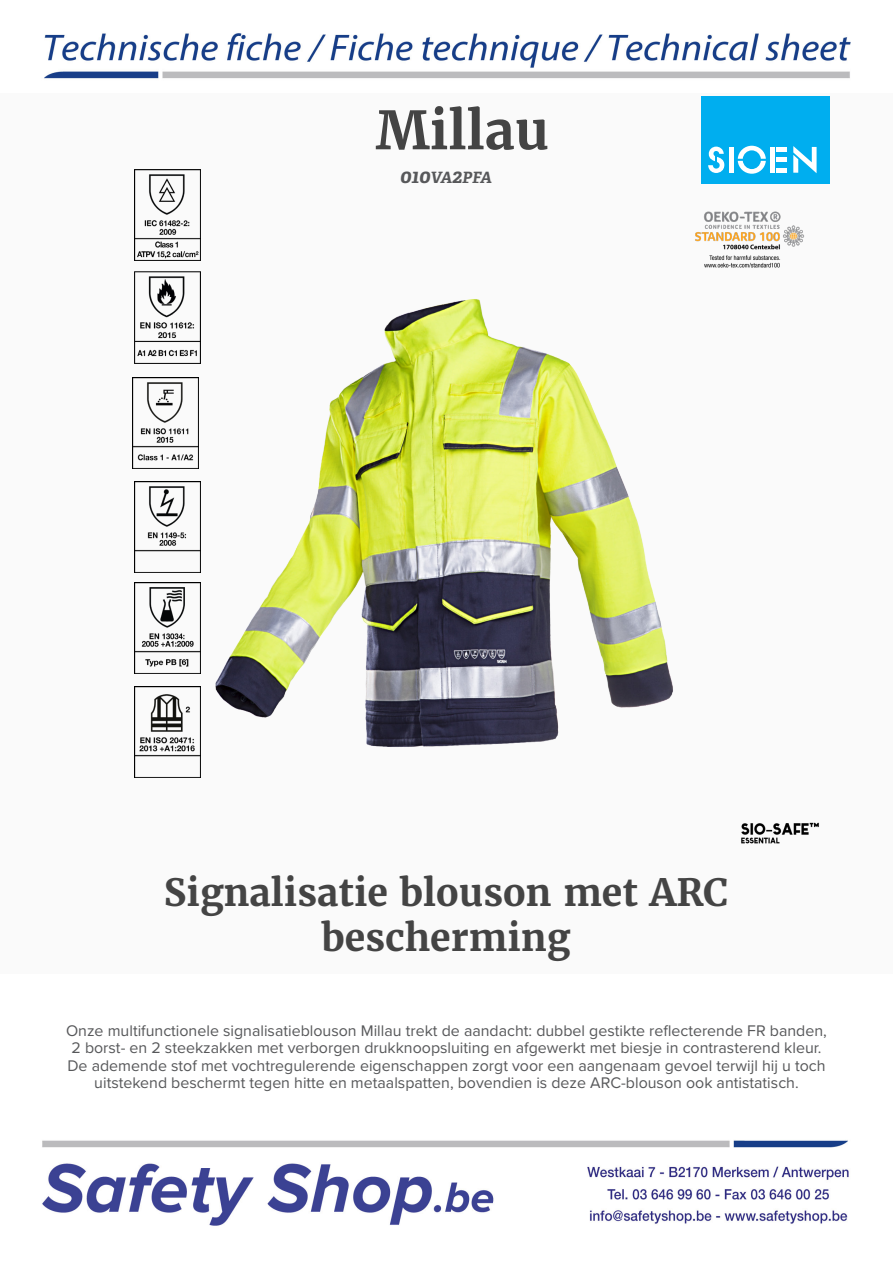
<style>
.page{position:relative;width:893px;height:1263px;background:#fff}
.page>*{position:absolute;margin:0;border:0;box-sizing:border-box;transform-origin:0 0}
.product_name{font:700 52.5px "Merriweather";color:#444}
.product_h2{font:700 37.5px/45px "Merriweather";color:#444;text-align:center}
.product_description{font:15.9px/17.2px "Proxima Nova";color:#57585a;text-align:center}
.product_ref{font:italic 700 15.6px "Adelle";color:#57585a}
.s1{font-size:19.5px}
</style>
<div class="page">
<img style="left:42px;top:33px;width:809px;height:1193px">
<div style="left:0;top:93px;width:893px;height:881px;background:#fafafa"></div>
<div style="left:701px;top:96px;width:129px;height:88px;background:#00aeef"></div>
<svg style="left:708px;top:147px;width:16px;height:26px"></svg>
<svg style="left:738px;top:146px;width:28px;height:28px"></svg>
<div style="left:729px;top:147px;width:5px;height:26px;background:#fff"></div>
<hr style="left:770px;top:147px;width:4px;height:26px;background:#fff">
<div style="left:776px;top:168px;width:11px;height:5px;background:#fff"></div>
<hr style="left:776px;top:158px;width:11px;height:4px;background:#fff">
<div style="left:776px;top:147px;width:11px;height:5px;background:#fff"></div>
<svg style="left:793px;top:146px;width:24px;height:27px"></svg>
<img style="left:741px;top:822px;width:78px;height:22px">
<img style="left:695px;top:211px;width:109px;height:57px">
<img style="left:134px;top:169px;width:66px;height:92px">
<img style="left:134px;top:272px;width:66px;height:91px">
<img style="left:133px;top:377px;width:66px;height:92px">
<img style="left:134px;top:481px;width:66px;height:92px">
<img style="left:134px;top:582px;width:67px;height:92px">
<img style="left:134px;top:686px;width:67px;height:92px">
<img style="left:215px;top:299px;width:458px;height:448px">
<p class="product_name" style="left:376px;top:97px;width:175px">Millau</p>
<p class="product_ref" style="left:400px;top:168px;width:93px"><span class="s1">010</span>VA<span class="s1">2</span>PFA</p>
<p class="product_h2" style="left:164px;top:869px;width:566px">Signalisatie blouson met ARC bescherming</p>
<p class="product_description" style="left:66px;top:1021px;width:762px">Onze multifunctionele signalisatieblouson Millau trekt de aandacht: dubbel gestikte reflecterende FR banden, 2 borst- en 2 steekzakken met verborgen drukknoopsluiting en afgewerkt met biesje in contrasterend kleur.<br>De ademende stof met vochtregulerende eigenschappen zorgt voor een aangenaam gevoel terwijl hij u toch uitstekend beschermt tegen hitte en metaalspatten, bovendien is deze ARC-blouson ook antistatisch.</p>
</div>
